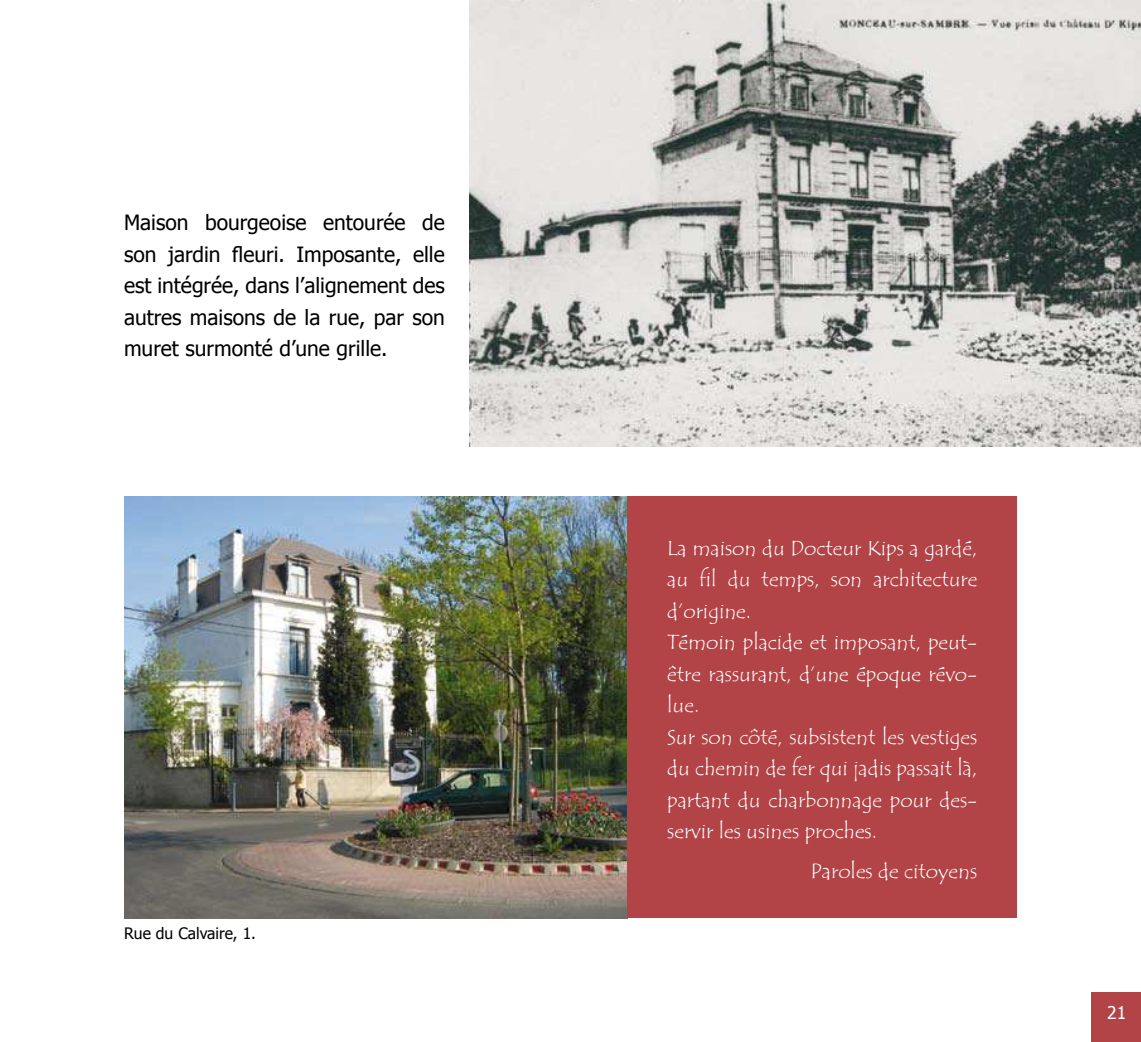
<style>
.page{position:relative;width:1141px;height:1042px;background:#fff}
.page>*{position:absolute;margin:0;border:0;box-sizing:border-box;transform-origin:0 0}
.t1{font:21px/31.5px "Tempus Sans ITC";color:#fff}
.t2{font:21px/31.5px "Tahoma";color:#000;text-align:justify}
.t3{font:17.5px "Tahoma";color:#fff}
.t4{font:15.75px "Tahoma";color:#000}
</style>
<div class="page">
<div style="left:1091px;top:992px;width:50px;height:50px;background:#b24447"></div>
<img style="left:124px;top:496px;width:503px;height:422px">
<div style="left:628px;top:496px;width:389px;height:422px;background:#b24447"></div>
<img style="left:470px;top:0;width:671px;height:446px">
<p class="t2" style="left:124px;top:208px;width:322px">Maison bourgeoise entourée de son jardin leuri. Imposante, elle est intégrée, dans l’alignement des autres maisons de la rue, par son muret surmonté d’une grille.</p>
<p class="t4" style="left:124px;top:926px;width:133px">Rue du Calvaire, 1.</p>
<p class="t1" style="left:667px;top:533px;width:312px">La maison du Docteur Kips a gardé, au fil du temps, son architecture d’origine.<br>Témoin placide et imposant, peut&shy;être rassurant, d’une époque révo&shy;lue.<br>Sur son côté, subsistent les vestiges du chemin de fer qui jadis passait là, partant du charbonnage pour des&shy;servir les usines proches.</p>
<p class="t1" style="left:810px;top:856px;width:168px">Paroles de citoyens</p>
<p class="t3" style="left:1107px;top:1005px;width:21px">21</p>
</div>
